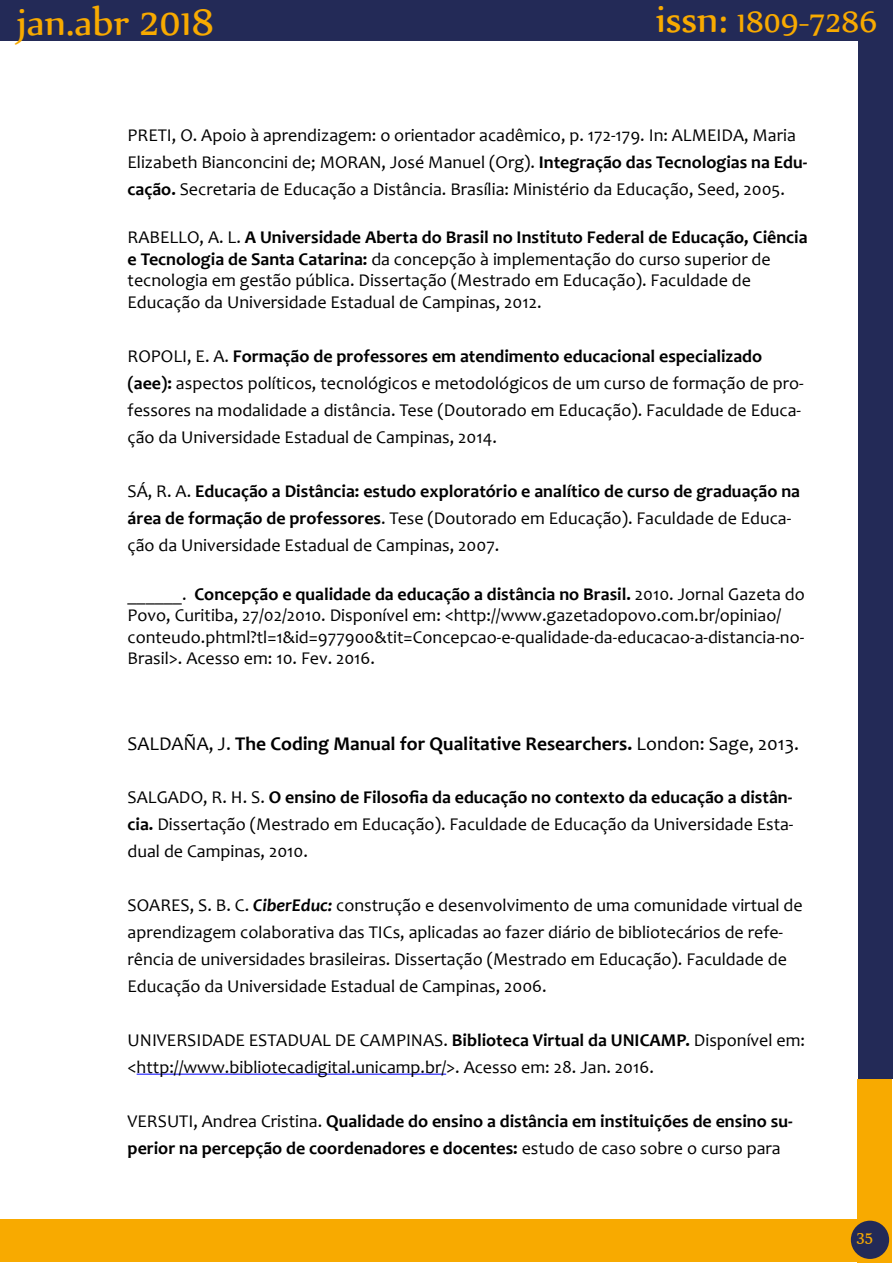
<style>
.page{position:relative;width:893px;height:1263px;background:#fff}
.page>*{position:absolute;margin:0;border:0;box-sizing:border-box;transform-origin:0 0}
.t1{font:45px "Nyala";color:#f8aa00}
.t2{font:36px "Nyala";color:#f8aa00}
.t3{font:700 19.5px "Candara";color:#000}
.t4{font:18px/27px "Candara";color:#000}
.t5{font:700 18px/27px "Candara";color:#000}
.t6{font:18px "Nyala";color:#f8aa00}
.s1{font-size:45px}
.s2{font-weight:700}
.s3{font-weight:400}
.s4{font-weight:700;font-style:italic}
</style>
<div class="page">
<div style="left:858px;top:0;width:34px;height:1079px;background:#232a57"></div>
<div style="left:0;top:0;width:890px;height:41px;background:#232a57"></div>
<div style="left:857px;top:1079px;width:34px;height:184px;background:#f8aa00"></div>
<div style="left:0;top:1219px;width:860px;height:43px;background:#f8aa00"></div>
<div style="left:851px;top:1221px;width:38px;height:38px;background:#232a57;border-radius:50%"></div>
<hr style="left:137px;top:1074px;width:309px;height:1px;background:#00f">
<h1 class="t1" style="left:17px;top:-6px;width:199px">jan.abr 2018</h1>
<h2 class="t2" style="left:656px;top:0;width:223px"><span class="s1">issn:</span> 1809-7286</h2>
<p class="t4" style="left:128px;top:121px;width:681px">PRETI, O. Apoio à aprendizagem: o orientador acadêmico, p. 172-179. In: ALMEIDA, Maria<br>Elizabeth Bianconcini de; MORAN, José Manuel (Org). <span class="s2">Integração das Tecnologias na Edu&shy;cação.</span> Secretaria de Educação a Distância. Brasília: Ministério da Educação, Seed, 2005.</p>
<p class="t4" style="left:128px;top:226px;width:682px;line-height:21.6px">RABELLO, A. L. <span class="s2">A Universidade Aberta do Brasil no Instituto Federal de Educação, Ciência e Tecnologia de Santa Catarina:</span> da concepção à implementação do curso superior de tecnologia em gestão pública. Dissertação (Mestrado em Educação). Faculdade de Educação da Universidade Estadual de Campinas, 2012.</p>
<p class="t4" style="left:128px;top:342px;width:677px">ROPOLI, E. A. <span class="s2">Formação de professores em atendimento educacional especializado (aee):</span> aspectos políticos, tecnológicos e metodológicos de um curso de formação de pro&shy;fessores na modalidade a distância. Tese (Doutorado em Educação). Faculdade de Educa&shy;ção da Universidade Estadual de Campinas, 2014.</p>
<p class="t5" style="left:128px;top:477px;width:674px"><span class="s3">SÁ, R. A.</span> Educação a Distância: estudo exploratório e analítico de curso de graduação na área de formação de professores<span class="s3">. Tese (Doutorado em Educação). Faculdade de Educa&shy;ção da Universidade Estadual de Campinas, 2007.</span></p>
<p class="t4" style="left:128px;top:583px;width:679px;line-height:21.6px">______. <span class="s2">Concepção e qualidade da educação a distância no Brasil.</span> 2010. Jornal Gazeta do Povo, Curitiba, 27/02/2010. Disponível em: &lt;http://www.gazetadopovo.com.br/opiniao/ conteudo.phtml?tl=1&amp;id=977900&amp;tit=Concepcao-e-qualidade-da-educacao-a-distancia-no-Brasil&gt;. Acesso em: 10. Fev. 2016.</p>
<p class="t3" style="left:128px;top:731px;width:673px"><span class="s3">SALDAÑA, J.</span> The Coding Manual for Qualitative Researchers. <span class="s3">London: Sage, 2013.</span></p>
<p class="t4" style="left:128px;top:783px;width:667px;text-align:justify">SALGADO, R. H. S. <span class="s2">O ensino de Filosofia da educação no contexto da educação a distân&shy;cia.</span> Dissertação (Mestrado em Educação). Faculdade de Educação da Universidade Esta&shy;dual de Campinas, 2010.</p>
<p class="t4" style="left:128px;top:891px;width:677px">SOARES, S. B. C. <span class="s4">CiberEduc:</span> construção e desenvolvimento de uma comunidade virtual de aprendizagem colaborativa das TICs, aplicadas ao fazer diário de bibliotecários de refe&shy;rência de universidades brasileiras. Dissertação (Mestrado em Educação). Faculdade de Educação da Universidade Estadual de Campinas, 2006.</p>
<p class="t4" style="left:128px;top:1026px;width:679px">UNIVERSIDADE ESTADUAL DE CAMPINAS. <span class="s2">Biblioteca Virtual da UNICAMP.</span> Disponível em: &lt;http://www.bibliotecadigital.unicamp.br/&gt;. Acesso em: 28. Jan. 2016.</p>
<p class="t5" style="left:128px;top:1107px;width:666px"><span class="s3">VERSUTI, Andrea Cristina.</span> Qualidade do ensino a distância em instituições de ensino su&shy;perior na percepção de coordenadores e docentes: <span class="s3">estudo de caso sobre o curso para</span></p>
<p class="t6" style="left:856px;top:1226px;width:18px">35</p>
</div>
